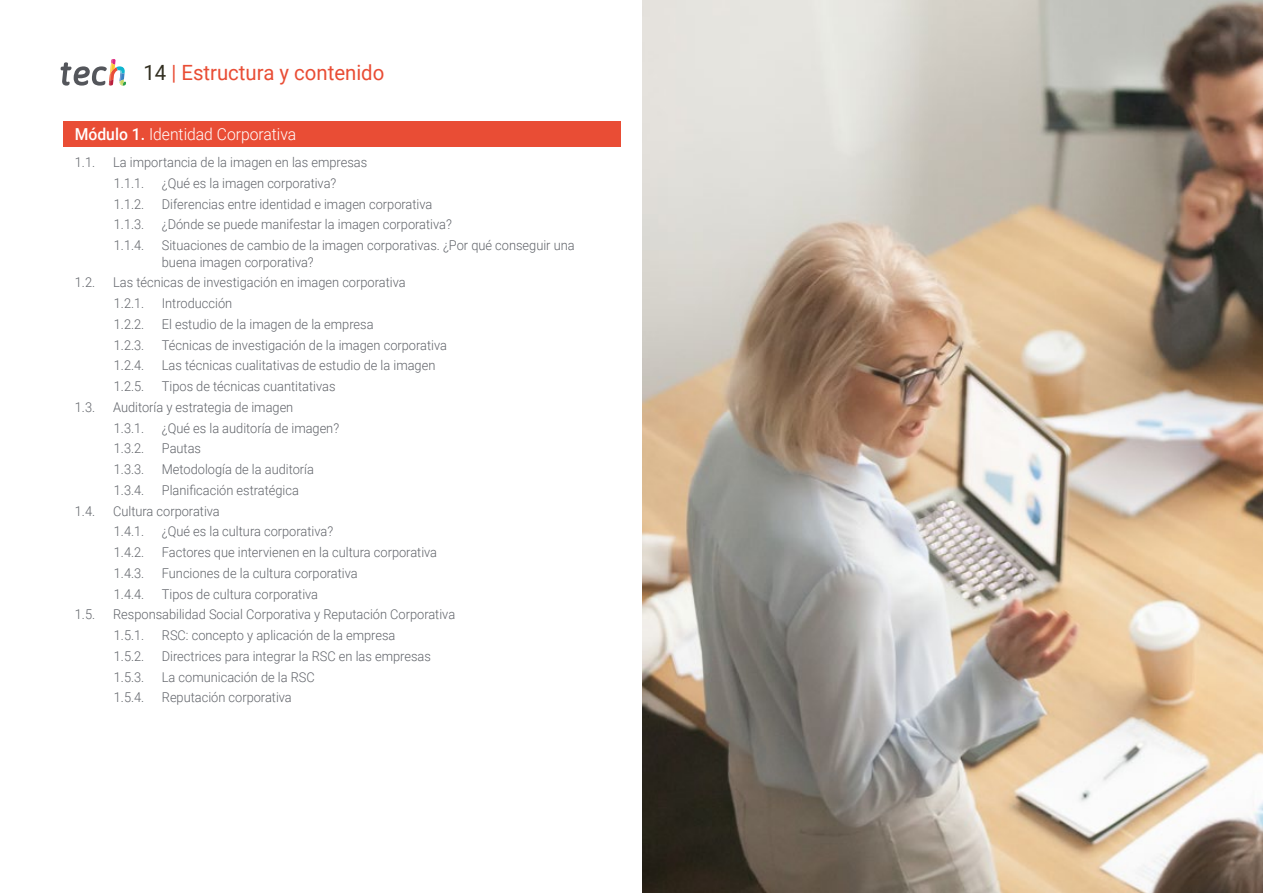
<style>
.page{position:relative;width:1263px;height:893px;background:#fff}
.page>*{position:absolute;margin:0;border:0;box-sizing:border-box;transform-origin:0 0}
.t1{font:21px "Roboto";color:#e94d35}
.t2{font:300 16.5px "Roboto";color:#fff;scale:.95 1}
.t3{font:300 13.5px/20.7px "Roboto";color:#61646a;scale:.95 1}
.s1{color:#312e20}
.s2{font-weight:500}
</style>
<div class="page">
<svg style="left:61px;top:59px;width:65px;height:27px"></svg>
<div style="left:64px;top:121px;width:557px;height:25px;background:#e94d35"></div>
<img style="left:642px;top:0;width:621px;height:893px">
<h1 class="t1" style="left:144px;top:57px;width:242px"><span class="s1">14</span> | Estructura y contenido</h1>
<p class="t2" style="left:75px;top:123px;width:235px"><span class="s2">Módulo 1.</span> Identidad Corporativa</p>
<p class="t3" style="left:75px;top:151px;width:23px">1.1.</p>
<p class="t3" style="left:113px;top:151px;width:269px">La importancia de la imagen en las empresas<br>1.1.1.</p>
<p class="t3" style="left:162px;top:172px;width:185px">¿Qué es la imagen corporativa?</p>
<p class="t3" style="left:114px;top:193px;width:34px">1.1.2.</p>
<p class="t3" style="left:162px;top:193px;width:286px">Diferencias entre identidad e imagen corporativa</p>
<p class="t3" style="left:114px;top:214px;width:34px">1.1.3.</p>
<p class="t3" style="left:162px;top:214px;width:307px">¿Dónde se puede manifestar la imagen corporativa?</p>
<p class="t3" style="left:114px;top:234px;width:34px">1.1.4.</p>
<p class="t3" style="left:162px;top:237px;width:436px;line-height:16.5px">Situaciones de cambio de la imagen corporativas. ¿Por qué conseguir una buena imagen corporativa?</p>
<p class="t3" style="left:75px;top:272px;width:23px">1.2.</p>
<p class="t3" style="left:113px;top:272px;width:309px">Las técnicas de investigación en imagen corporativa<br>1.2.1.</p>
<p class="t3" style="left:162px;top:292px;width:76px">Introducción</p>
<p class="t3" style="left:114px;top:313px;width:34px">1.2.2.</p>
<p class="t3" style="left:162px;top:313px;width:224px">El estudio de la imagen de la empresa</p>
<p class="t3" style="left:114px;top:334px;width:34px">1.2.3.</p>
<p class="t3" style="left:162px;top:334px;width:302px">Técnicas de investigación de la imagen corporativa</p>
<p class="t3" style="left:114px;top:355px;width:34px">1.2.4.</p>
<p class="t3" style="left:162px;top:355px;width:289px">Las técnicas cualitativas de estudio de la imagen</p>
<p class="t3" style="left:114px;top:375px;width:34px">1.2.5.</p>
<p class="t3" style="left:162px;top:375px;width:184px">Tipos de técnicas cuantitativas</p>
<p class="t3" style="left:75px;top:396px;width:23px">1.3.</p>
<p class="t3" style="left:113px;top:396px;width:191px">Auditoría y estrategia de imagen<br>1.3.1.</p>
<p class="t3" style="left:162px;top:417px;width:188px">¿Qué es la auditoría de imagen?</p>
<p class="t3" style="left:114px;top:438px;width:34px">1.3.2.</p>
<p class="t3" style="left:162px;top:438px;width:43px">Pautas</p>
<p class="t3" style="left:114px;top:458px;width:34px">1.3.3.</p>
<p class="t3" style="left:162px;top:458px;width:162px">Metodología de la auditoría</p>
<p class="t3" style="left:114px;top:479px;width:34px">1.3.4.</p>
<p class="t3" style="left:162px;top:479px;width:146px">Planificación estratégica</p>
<p class="t3" style="left:75px;top:500px;width:23px">1.4.</p>
<p class="t3" style="left:113px;top:500px;width:114px">Cultura corporativa<br>1.4.1.</p>
<p class="t3" style="left:162px;top:521px;width:182px">¿Qué es la cultura corporativa?</p>
<p class="t3" style="left:114px;top:541px;width:34px">1.4.2.</p>
<p class="t3" style="left:162px;top:541px;width:291px">Factores que intervienen en la cultura corporativa</p>
<p class="t3" style="left:114px;top:562px;width:34px">1.4.3.</p>
<p class="t3" style="left:162px;top:562px;width:208px">Funciones de la cultura corporativa</p>
<p class="t3" style="left:114px;top:583px;width:34px">1.4.4.</p>
<p class="t3" style="left:162px;top:583px;width:166px">Tipos de cultura corporativa</p>
<p class="t3" style="left:75px;top:604px;width:23px">1.5.</p>
<p class="t3" style="left:113px;top:604px;width:362px">Responsabilidad Social Corporativa y Reputación Corporativa<br>1.5.1.</p>
<p class="t3" style="left:162px;top:624px;width:247px">RSC: concepto y aplicación de la empresa</p>
<p class="t3" style="left:114px;top:645px;width:34px">1.5.2.</p>
<p class="t3" style="left:162px;top:645px;width:285px">Directrices para integrar la RSC en las empresas</p>
<p class="t3" style="left:114px;top:666px;width:34px">1.5.3.</p>
<p class="t3" style="left:162px;top:666px;width:163px">La comunicación de la RSC</p>
<p class="t3" style="left:114px;top:687px;width:34px">1.5.4.</p>
<p class="t3" style="left:162px;top:687px;width:138px">Reputación corporativa</p>
</div>
